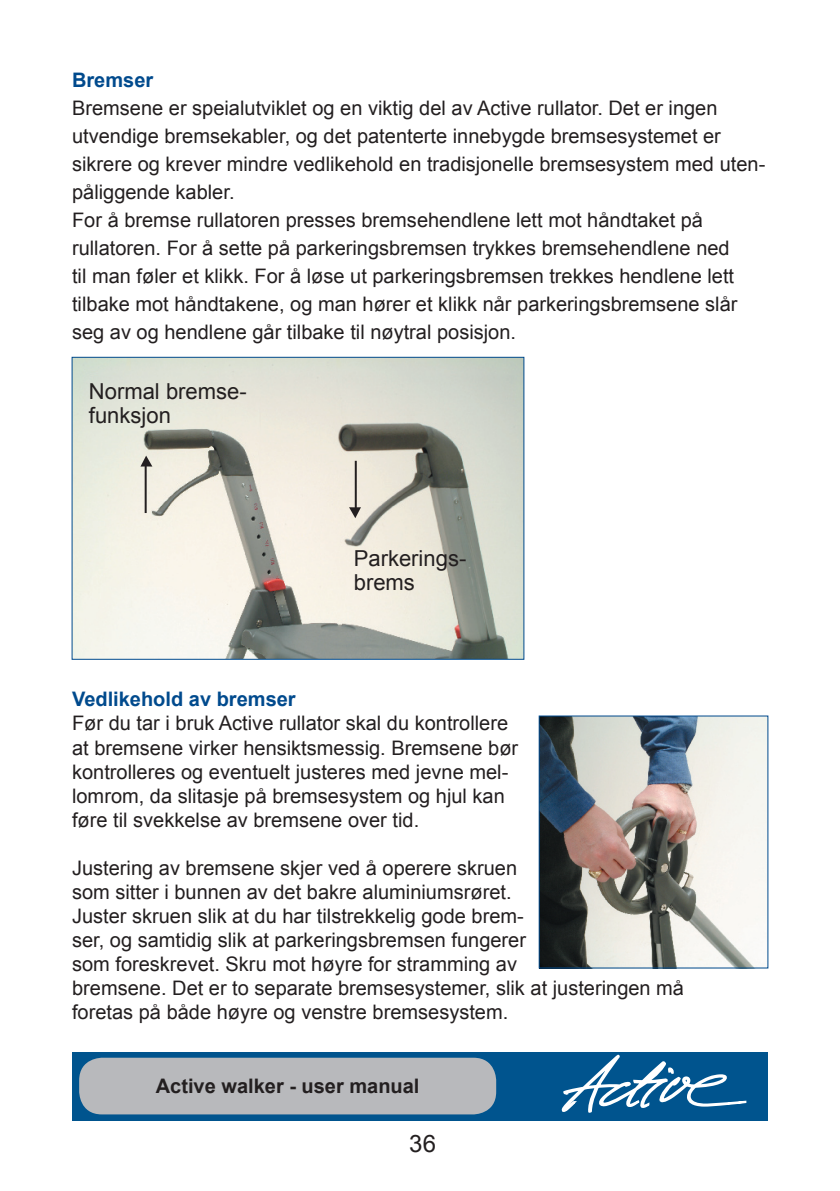
<style>
.page{position:relative;width:840px;height:1191px;background:#fff}
.page>*{position:absolute;margin:0;border:0;box-sizing:border-box;transform-origin:0 0}
.t1{font:24px "Arial";color:#231f20}
.t2{font:22px/24px "Arial";color:#231f20}
.t3{font:20px/24px "Arial";color:#231f20}
.t4{font:700 20px "Arial";color:#004a8d}
.t5{font:700 20px "Arial";color:#231f20}
</style>
<div class="page">
<div style="left:72px;top:1052px;width:695px;height:68px;background:#00548e"></div>
<svg style="left:560px;top:1054px;width:187px;height:67px"></svg>
<div style="left:79px;top:1057px;width:417px;height:57px;background:#b8b9bc;border-radius:23px"></div>
<img style="left:74px;top:359px;width:448px;height:299px">
<div style="left:72px;top:357px;width:452px;height:303px;border:1px solid #004a8d"></div>
<hr style="left:145px;top:465px;width:2px;height:48px;background:#231f20">
<svg style="left:140px;top:455px;width:12px;height:11px"></svg>
<hr style="left:354px;top:461px;width:2px;height:48px;background:#231f20">
<svg style="left:349px;top:507px;width:12px;height:11px"></svg>
<img style="left:540px;top:717px;width:226px;height:249px">
<div style="left:538px;top:715px;width:230px;height:253px;border:1px solid #004a8d"></div>
<p class="t4" style="left:72px;top:66px;width:83px">Bremser</p>
<p class="t3" style="left:72px;top:94px;width:694px;line-height:28px">Bremsene er speialutviklet og en viktig del av Active rullator. Det er ingen utvendige bremsekabler, og det patenterte innebygde bremsesystemet er sikrere og krever mindre vedlikehold en tradisjonelle bremsesystem med uten&shy;påliggende kabler.<br>For å bremse rullatoren presses bremsehendlene lett mot håndtaket på rullatoren. For å sette på parkeringsbremsen trykkes bremsehendlene ned<br>til man føler et klikk. For å løse ut parkeringsbremsen trekkes hendlene lett tilbake mot håndtakene, og man hører et klikk når parkeringsbremsene slår seg av og hendlene går tilbake til nøytral posisjon.</p>
<p class="t2" style="left:89px;top:379px;width:159px">Normal bremse&shy;funksjon</p>
<p class="t2" style="left:353px;top:546px;width:114px">Parkerings&shy;brems</p>
<p class="t4" style="left:72px;top:686px;width:225px">Vedlikehold av bremser</p>
<p class="t3" style="left:72px;top:711px;width:447px">Før du tar i bruk Active rullator skal du kontrollere at bremsene virker hensiktsmessig. Bremsene bør kontrolleres og eventuelt justeres med jevne mel&shy;lomrom, da slitasje på bremsesystem og hjul kan føre til svekkelse av bremsene over tid.</p>
<p class="t3" style="left:72px;top:855px;width:613px">Justering av bremsene skjer ved å operere skruen<br>som sitter i bunnen av det bakre aluminiumsrøret.<br>Juster skruen slik at du har tilstrekkelig gode brem-<br>ser, og samtidig slik at parkeringsbremsen fungerer<br>som foreskrevet. Skru mot høyre for stramming av<br>bremsene. Det er to separate bremsesystemer, slik at justeringen må foretas på både høyre og venstre bremsesystem.</p>
<p class="t5" style="left:156px;top:1073px;width:265px">Active walker - user manual</p>
<p class="t1" style="left:409px;top:1127px;width:28px">36</p>
</div>
